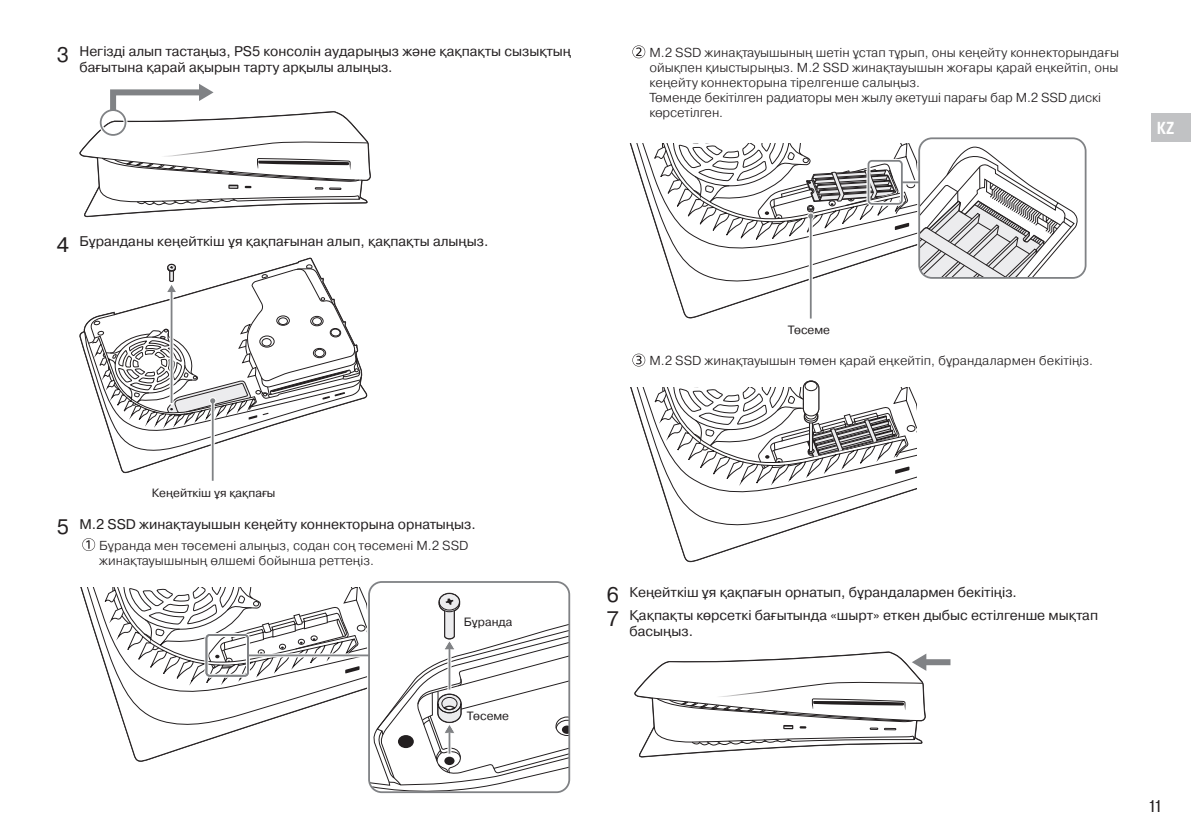
<style>
.page{position:relative;width:1191px;height:840px;background:#fff}
.page>*{position:absolute;margin:0;border:0;box-sizing:border-box;transform-origin:0 0}
.t1{font:17px "Pragmatica Cond";color:#231f20}
.t2{font:700 condensed 17px "SST";color:#fff}
.t3{font:14px/23.4px "Pragmatica";color:#231f20}
.t4{font:300 13px/15px "Pragmatica";color:#231f20}
.t5{font:12px "Pragmatica";color:#231f20}
.s1{font-size:21px}
</style>
<div class="page">
<div style="left:1151px;top:113px;width:40px;height:29px;background:#c1c2c4"></div>
<svg style="left:632px;top:45px;width:13px;height:13px"></svg>
<svg style="left:672px;top:278px;width:143px;height:40px"></svg>
<svg style="left:808px;top:278px;width:4px;height:40px"></svg>
<hr style="left:810px;top:217px;width:1px;height:101px;background:#808285">
<div style="left:917px;top:136px;width:170px;height:144px;border:4px solid #fff;border-radius:13px"></div>
<div style="left:918px;top:137px;width:168px;height:141px;border:2px solid #808285;border-radius:13px"></div>
<svg style="left:630px;top:144px;width:451px;height:134px"></svg>
<svg style="left:632px;top:353px;width:13px;height:13px"></svg>
<svg style="left:665px;top:498px;width:224px;height:64px"></svg>
<svg style="left:630px;top:380px;width:287px;height:118px"></svg>
<svg style="left:926px;top:658px;width:24px;height:6px"></svg>
<svg style="left:634px;top:651px;width:292px;height:106px"></svg>
<svg style="left:79px;top:84px;width:292px;height:133px"></svg>
<hr style="left:211px;top:401px;width:4px;height:79px;background:#f3f3f3">
<hr style="left:212px;top:401px;width:2px;height:79px;background:#808285">
<svg style="left:79px;top:257px;width:283px;height:196px"></svg>
<svg style="left:82px;top:538px;width:13px;height:12px"></svg>
<div style="left:368px;top:580px;width:202px;height:212px;border:2px solid #808285;border-radius:13px"></div>
<svg style="left:80px;top:586px;width:489px;height:205px"></svg>
<p class="t3" style="left:79px;top:44px;width:493px;line-height:16px;text-indent:-23px"><span class="s1">3</span> Негізді алып тастаңыз, PS5 консолін аударыңыз және қақпақты сызықтың бағытына қарай ақырын тарту арқылы алыңыз.</p>
<p class="t3" style="left:57px;top:230px;width:433px"><span class="s1">4</span> Бұранданы кеңейткіш ұя қақпағынан алып, қақпақты алыңыз.</p>
<p class="t4" style="left:649px;top:45px;width:471px">M.2 SSD жинақтауышының шетін ұстап тұрып, оны кеңейту коннекторындағы ойықпен қиыстырыңыз. M.2 SSD жинақтауышын жоғары қарай еңкейтіп, оны кеңейту коннекторына тірелгенше салыңыз.<br>Төменде бекітілген радиаторы мен жылу әкетуші парағы бар M.2 SSD дискі көрсетілген.</p>
<h1 class="t2" style="left:1157px;top:118px;width:19px">KZ</h1>
<p class="t5" style="left:787px;top:322px;width:44px">Төсеме</p>
<p class="t4" style="left:649px;top:352px;width:445px">M.2 SSD жинақтауышын төмен қарай еңкейтіп, бұрандалармен бекітіңіз.</p>
<p class="t5" style="left:152px;top:485px;width:125px">Кеңейткіш ұя қақпағы</p>
<p class="t3" style="left:57px;top:512px;width:420px"><span class="s1">5</span> M.2 SSD жинақтауышын кеңейту коннекторына орнатыңыз.</p>
<p class="t4" style="left:99px;top:537px;width:371px">Бұранда мен төсемені алыңыз, содан соң төсемені M.2 SSD жинақтауышының өлшемі бойынша реттеңіз.</p>
<p class="t5" style="left:464px;top:614px;width:50px">Бұранда</p>
<p class="t5" style="left:467px;top:707px;width:44px">Төсеме</p>
<p class="t3" style="left:607px;top:580px;width:493px"><span class="s1">6</span> Кеңейткіш ұя қақпағын орнатып, бұрандалармен бекітіңіз.<br><span class="s1">7</span> Қақпақты көрсеткі бағытында «шырт» еткен дыбыс естілгенше мықтап</p>
<p class="t3" style="left:629px;top:619px;width:65px">басыңыз.</p>
<h1 class="t1" style="left:1148px;top:794px;width:16px">11</h1>
</div>
